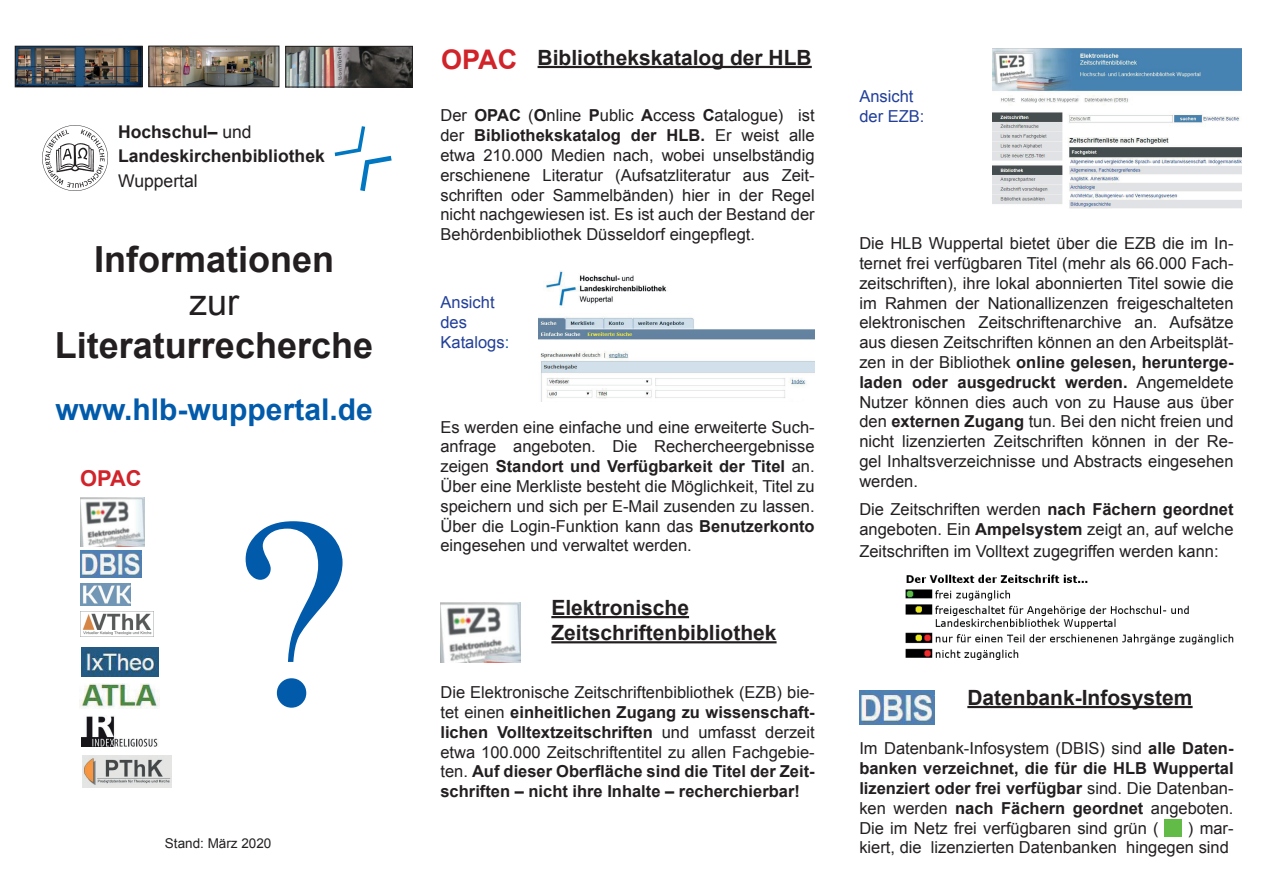
<style>
.page{position:relative;width:1263px;height:893px;background:#fff}
.page>*{position:absolute;margin:0;border:0;box-sizing:border-box;transform-origin:0 0}
.t1{font:270px "Times New Roman";color:#015aaa}
.t2{font:700 36px "Arial";color:#231f20}
.t3{font:36px "Arial";color:#231f20}
.t4{font:700 30px "Arial";color:#015aaa}
.t5{font:700 27px "Arial";color:#d1232a}
.t6{font:700 21.9px "Arial";color:#d1232a}
.t7{font:700 21px/25.2px "Arial";color:#231f20}
.t8{font:700 17.55px/24.9px "Arial";color:#231f20}
.t9{font:17.55px "Arial";color:#231f20}
.t10{font:16.5px/19.8px "Arial";color:#231f20;text-align:justify}
.t11{font:700 16.5px/19.8px "Arial";color:#231f20;text-align:justify}
.t12{font:16.5px/19.8px "Arial";color:#223f99}
.t13{font:13.5px "Arial";color:#231f20}
.s1{font-weight:400}
.s2{font-weight:700}
.s3{color:#015aaa}
</style>
<div class="page">
<img style="left:42px;top:125px;width:66px;height:66px">
<svg style="left:335px;top:126px;width:57px;height:65px"></svg>
<img style="left:17px;top:48px;width:123px;height:37px">
<div style="left:15px;top:46px;width:127px;height:41px;border:1px solid #231f20"></div>
<img style="left:151px;top:48px;width:126px;height:37px">
<div style="left:149px;top:46px;width:130px;height:41px;border:1px solid #231f20"></div>
<img style="left:287px;top:48px;width:124px;height:37px">
<div style="left:285px;top:46px;width:128px;height:41px;border:1px solid #231f20"></div>
<img style="left:81px;top:550px;width:61px;height:28px">
<img style="left:81px;top:583px;width:50px;height:22px">
<img style="left:81px;top:716px;width:77px;height:31px">
<img style="left:80px;top:683px;width:79px;height:25px">
<img style="left:81px;top:611px;width:72px;height:26px">
<img style="left:82px;top:755px;width:90px;height:32px">
<img style="left:80px;top:498px;width:65px;height:49px">
<img style="left:81px;top:647px;width:78px;height:29px">
<hr style="left:537px;top:66px;width:275px;height:2px;background:#231f20">
<hr style="left:551px;top:616px;width:138px;height:2px;background:#231f20">
<hr style="left:551px;top:641px;width:225px;height:2px;background:#231f20">
<img style="left:538px;top:271px;width:277px;height:130px">
<img style="left:440px;top:602px;width:80px;height:61px">
<hr style="left:967px;top:706px;width:225px;height:2px;background:#231f20">
<img style="left:1165px;top:820px;width:17px;height:17px">
<img style="left:905px;top:574px;width:329px;height:86px">
<img style="left:859px;top:690px;width:76px;height:34px">
<img style="left:993px;top:49px;width:249px;height:159px">
<p class="t8" style="left:118px;top:119px;width:208px">Hochschul– <span class="s1">und<br></span>Landeskirchenbibliothek</p>
<p class="t9" style="left:118px;top:170px;width:81px">Wuppertal</p>
<h2 class="t2" style="left:94px;top:235px;width:242px">Informationen</h2>
<h2 class="t3" style="left:189px;top:279px;width:52px">zur</h2>
<h2 class="t2" style="left:55px;top:322px;width:320px">Literaturrecherche</h2>
<h3 class="t4" style="left:55px;top:389px;width:319px">www.hlb-wuppertal.de</h3>
<h3 class="t6" style="left:80px;top:464px;width:63px">OPAC</h3>
<h1 class="t1" style="left:233px;top:432px;width:121px">?</h1>
<p class="t13" style="left:165px;top:834px;width:108px">Stand: März 2020</p>
<h3 class="t5" style="left:441px;top:41px;width:77px">OPAC</h3>
<p class="t7" style="left:537px;top:45px;width:276px">Bibliothekskatalog der HLB</p>
<p class="t10" style="left:440px;top:106px;width:376px">Der <span class="s2">OPAC</span> (<span class="s2">O</span>nline <span class="s2">P</span>ublic <span class="s2">A</span>ccess <span class="s2">C</span>atalogue) ist der <span class="s2">Bibliothekskatalog der HLB.</span> Er weist alle etwa 210.000 Medien nach, wobei unselbständig erschienene Literatur (Aufsatzliteratur aus Zeit&shy;schriften oder Sammelbänden) hier in der Regel nicht nachgewiesen ist. Es ist auch der Bestand der Behördenbibliothek Düsseldorf eingepflegt.</p>
<p class="t12" style="left:440px;top:293px;width:70px">Ansicht des<br>Katalogs<span class="s3">:</span></p>
<p class="t10" style="left:440px;top:417px;width:376px">Es werden eine einfache und eine erweiterte Such&shy;anfrage angeboten. Die Rechercheergebnisse zeigen <span class="s2">Standort und Verfügbarkeit der Titel</span> an.<br>Über eine Merkliste besteht die Möglichkeit, Titel zu speichern und sich per E-Mail zusenden zu lassen.<br>Über die Login-Funktion kann das <span class="s2">Benutzerkonto </span>eingesehen und verwaltet werden.</p>
<p class="t7" style="left:551px;top:595px;width:227px">Elektronische<br>Zeitschriftenbibliothek</p>
<p class="t11" style="left:440px;top:683px;width:376px"><span class="s1">Die Elektronische Zeitschriftenbibliothek (EZB) bie&shy;tet einen</span> einheitlichen Zugang zu wissenschaft&shy;lichen Volltextzeitschriften <span class="s1">und umfasst derzeit etwa 100.000 Zeitschriftentitel zu allen Fachgebie&shy;ten.</span> Auf dieser Oberfläche sind die Titel der Zeit&shy;schriften – nicht ihre Inhalte – recherchierbar!</p>
<p class="t12" style="left:859px;top:86px;width:67px">Ansicht der EZB:</p>
<p class="t10" style="left:859px;top:234px;width:376px">Die HLB Wuppertal bietet über die EZB die im In&shy;ternet frei verfügbaren Titel (mehr als 66.000 Fach&shy;zeitschriften), ihre lokal abonnierten Titel sowie die im Rahmen der Nationallizenzen freigeschalteten elektronischen Zeitschriftenarchive an. Aufsätze aus diesen Zeitschriften können an den Arbeitsplät&shy;zen in der Bibliothek <span class="s2">online gelesen, herunterge&shy;laden oder ausgedruckt werden.</span> Angemeldete Nutzer können dies auch von zu Hause aus über den <span class="s2">externen Zugang</span> tun. Bei den nicht freien und nicht lizenzierten Zeitschriften können in der Re&shy;gel Inhaltsverzeichnisse und Abstracts eingesehen werden.</p>
<p class="t10" style="left:859px;top:500px;width:376px">Die Zeitschriften werden <span class="s2">nach Fächern geordnet </span>angeboten. Ein <span class="s2">Ampelsystem</span> zeigt an, auf welche</p>
<p class="t10" style="left:859px;top:541px;width:361px">Zeitschriften im Volltext zugegriffen werden kann:</p>
<p class="t7" style="left:967px;top:685px;width:227px">Datenbank-Infosystem</p>
<p class="t10" style="left:859px;top:739px;width:376px">Im Datenbank-Infosystem (DBIS) sind <span class="s2">alle Daten&shy;banken verzeichnet, die für die HLB Wuppertal lizenziert oder frei verfügbar</span> sind. Die Datenban&shy;ken werden <span class="s2">nach Fächern geordnet</span> angeboten.<br>Die im Netz frei verfügbaren sind grün (</p>
<p class="t10" style="left:859px;top:818px;width:376px;text-align:right">) mar-<br>kiert, die lizenzierten Datenbanken hingegen sind</p>
</div>
